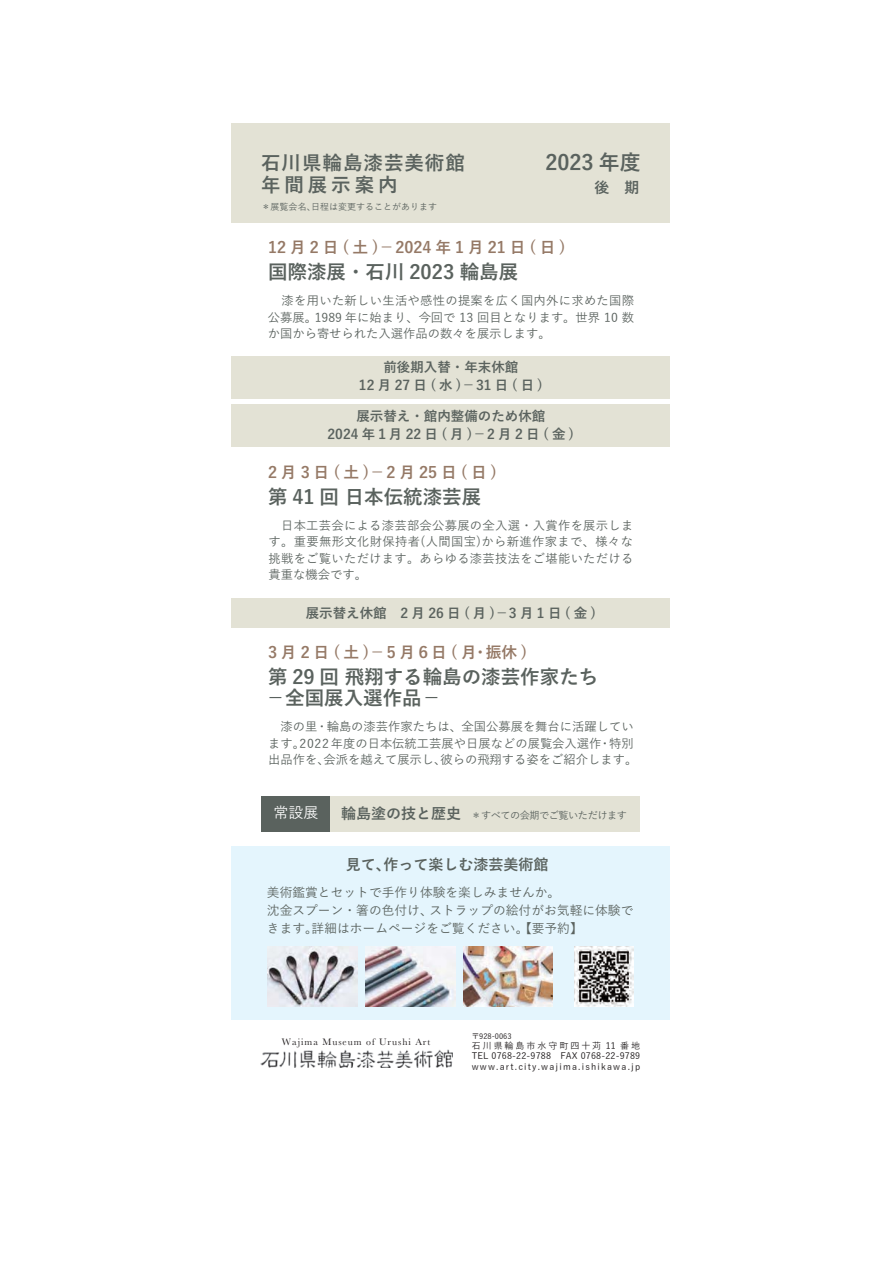
<style>
.page{position:relative;width:893px;height:1263px;background:#fff}
.page>*{position:absolute;margin:0;border:0;box-sizing:border-box;transform-origin:0 0}
.t1{font:21px "Yu Go Bold 90 msp RKSJ H";color:#5a625e}
.t2{font:19.5px/21px "Yu Go Bold 90 msp RKSJ H";color:#5a625e}
.t3{font:19.5px/22.5px "Yu Go Bold 90 msp RKSJ H";letter-spacing:.05em;color:#5a625e}
.t4{font:15.75px "Yu Go Bold 90 msp RKSJ H";letter-spacing:.25em;color:#957966}
.t5{font:15px "Yu Go Bold 90 msp RKSJ H";color:#5a625e}
.t6{font:15px "Yu Go Medium 90 msp RKSJ H";color:#fff}
.t7{font:13.5px/18px "Yu Go Bold 90 msp RKSJ H";color:#5a625e;text-align:center}
.t8{font:13.5px "Yu Go Bold 90 msp RKSJ H";letter-spacing:.125em;color:#5a625e}
.t9{font:12.75px/18px "Yu Go Medium 90 msp RKSJ H";color:#5a625e}
.t10{font:12.3px/16.5px "Yu Go Medium 90 msp RKSJ H";color:#5a625e;text-align:justify}
.t11{font:10.2px "Yu Go Medium 90 msp RKSJ H";letter-spacing:-.05em;color:#5a625e}
.t12{font:9.75px "Baskerville";letter-spacing:.1em;color:#231f20}
.t13{font:9px/10.5px "Yu Go Medium 90 msp RKSJ H";letter-spacing:.135em;color:#231f20;text-align:justify}
.t14{font:9px "Yu Go Medium 90 msp RKSJ H";color:#5a625e}
.t15{font:7.5px "Yu Go Medium 90 msp RKSJ H";color:#231f20}
.s1{font-family:"Yu Go Bold 90 msp RKSJ H";font-size:15px}
</style>
<div class="page">
<div style="left:232px;top:123px;width:438px;height:100px;background:#e3e2d5"></div>
<div style="left:232px;top:598px;width:438px;height:30px;background:#e3e2d5"></div>
<div style="left:232px;top:846px;width:438px;height:173px;background:#e4f5fd"></div>
<img style="left:268px;top:947px;width:89px;height:59px">
<img style="left:365px;top:947px;width:90px;height:59px">
<img style="left:463px;top:947px;width:90px;height:59px">
<div style="left:232px;top:356px;width:438px;height:42px;background:#e3e2d5"></div>
<div style="left:232px;top:405px;width:438px;height:42px;background:#e3e2d5"></div>
<img style="left:261px;top:1050px;width:191px;height:18px">
<div style="left:330px;top:796px;width:310px;height:35px;background:#e3e2d5"></div>
<div style="left:261px;top:796px;width:69px;height:35px;background:#5a625e"></div>
<img style="left:574px;top:947px;width:59px;height:59px">
<h2 class="t3" style="left:261px;top:154px;width:205px">石川県輪島漆芸美術館年間展示案内</h2>
<p class="t14" style="left:261px;top:203px;width:177px">＊展覧会名、日程は変更することがあります</p>
<h1 class="t1" style="left:545px;top:155px;width:97px">2023 年度</h1>
<p class="t5" style="left:594px;top:182px;width:46px">後　期</p>
<p class="t4" style="left:268px;top:242px;width:299px">12月2日(土)－2024年1月21日(日)</p>
<h2 class="t2" style="left:268px;top:264px;width:252px">国際漆展・石川 2023 輪島展</h2>
<p class="t10" style="left:268px;top:294px;width:368px">　漆を用いた新しい生活や感性の提案を広く国内外に求めた国際公募展。1989 年に始まり、今回で 13 回目となります。世界 10 数か国から寄せられた入選作品の数々を展示します。</p>
<p class="t7" style="left:359px;top:359px;width:185px">前後期入替・年末休館<br>12月27日(水)－31日(日)</p>
<p class="t7" style="left:327px;top:409px;width:248px">展示替え・館内整備のため休館<br>2024年１月22日(月)－2月2日(金)</p>
<p class="t4" style="left:268px;top:466px;width:230px">2月3日(土)－2月25日(日)</p>
<h2 class="t2" style="left:268px;top:488px;width:215px">第 41 回 日本伝統漆芸展</h2>
<p class="t10" style="left:268px;top:518px;width:366px">　日本工芸会による漆芸部会公募展の全入選・入賞作を展示します。重要無形文化財保持者(人間国宝)から新進作家まで、様々な挑戦をご覧いただけます。あらゆる漆芸技法をご堪能いただける貴重な機会です。</p>
<p class="t8" style="left:306px;top:608px;width:292px">展示替え休館　2月26日(月)－3月1日(金)</p>
<p class="t4" style="left:268px;top:647px;width:261px">3月2日(土)－5月６日(月・振休)</p>
<h2 class="t2" style="left:266px;top:669px;width:334px">第 29 回 飛翔する輪島の漆芸作家たち－全国展入選作品－</h2>
<p class="t10" style="left:268px;top:720px;width:370px;text-align:left">　漆の里・輪島の漆芸作家たちは、全国公募展を舞台に活躍しています。2022 年度の日本伝統工芸展や日展などの展覧会入選作・特別出品作を、会派を越えて展示し、彼らの飛翔する姿をご紹介します。</p>
<p class="t6" style="left:273px;top:807px;width:46px">常設展</p>
<p class="t11" style="left:341px;top:811px;width:287px"><span class="s1">輪島塗の技と歴史</span> ＊すべての会期でご覧いただけます</p>
<p class="t5" style="left:346px;top:859px;width:204px">見て、作って楽しむ漆芸美術館</p>
<p class="t9" style="left:267px;top:885px;width:368px">美術鑑賞とセットで手作り体験を楽しみませんか。<br>沈金スプーン・箸の色付け、ストラップの絵付がお気軽に体験できます。詳細はホームページをご覧ください。【要予約】</p>
<p class="t12" style="left:282px;top:1036px;width:150px">Wajima Museum of Urushi Art</p>
<p class="t15" style="left:471px;top:1033px;width:41px">〒928-0063</p>
<p class="t13" style="left:471px;top:1042px;width:170px">石川県輪島市水守町四十苅 11 番地TEL 0768-22-9788　FAX 0768-22-9789 www.art.city.wajima.ishikawa.jp</p>
</div>
